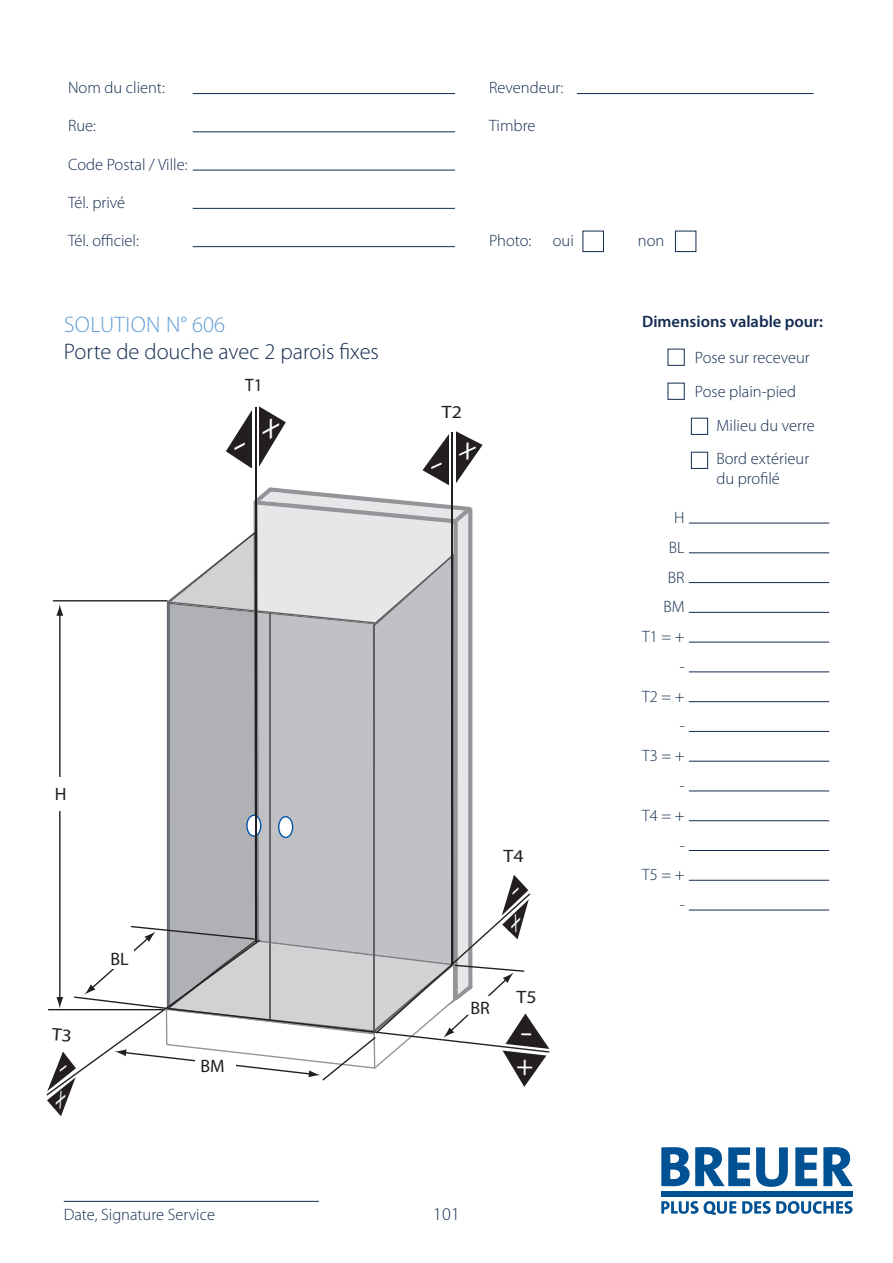
<style>
.page{position:relative;width:893px;height:1263px;background:#fff}
.page>*{position:absolute;margin:0;border:0;box-sizing:border-box;transform-origin:0 0}
.t1{font:300 22.5px "Myriad Pro";color:#142c50}
.t2{font:300 22.5px "Myriad Pro";letter-spacing:.02em;color:#609cd4}
.t3{font:18px "Myriad Pro";color:#231f20}
.t4{font:18px "Myriad Pro";color:#231f20;scale:1.11 1}
.t5{font:300 18px "Myriad Pro";color:#142c50}
.t6{font:18px "Myriad Pro";color:#231f20;scale:.96 1}
.t7{font:300 16.5px/29.7px "Myriad Pro";color:#142c50;text-align:right}
.t8{font:600 16.5px "Myriad Pro";color:#142c50}
</style>
<div class="page">
<hr style="left:193px;top:93px;width:262px;height:1px;background:#142c50">
<hr style="left:193px;top:131px;width:262px;height:1px;background:#142c50">
<hr style="left:193px;top:170px;width:262px;height:1px;background:#142c50">
<hr style="left:193px;top:208px;width:262px;height:1px;background:#142c50">
<hr style="left:193px;top:246px;width:262px;height:1px;background:#142c50">
<hr style="left:64px;top:1201px;width:255px;height:1px;background:#142c50">
<hr style="left:577px;top:93px;width:237px;height:1px;background:#142c50">
<div style="left:583px;top:231px;width:21px;height:21px;border:1px solid #142c50"></div>
<div style="left:675px;top:231px;width:21px;height:21px;border:1px solid #142c50"></div>
<svg style="left:661px;top:1147px;width:192px;height:40px"></svg>
<div style="left:661px;top:1191px;width:192px;height:5px;background:#005294"></div>
<svg style="left:661px;top:1201px;width:192px;height:14px"></svg>
<hr style="left:689px;top:523px;width:140px;height:1px;background:#142c50">
<hr style="left:689px;top:552px;width:140px;height:1px;background:#142c50">
<hr style="left:689px;top:582px;width:140px;height:1px;background:#142c50">
<hr style="left:689px;top:612px;width:140px;height:1px;background:#142c50">
<hr style="left:689px;top:642px;width:140px;height:1px;background:#142c50">
<hr style="left:689px;top:671px;width:140px;height:1px;background:#142c50">
<hr style="left:689px;top:701px;width:140px;height:1px;background:#142c50">
<hr style="left:689px;top:731px;width:140px;height:1px;background:#142c50">
<hr style="left:689px;top:761px;width:140px;height:1px;background:#142c50">
<hr style="left:689px;top:790px;width:140px;height:1px;background:#142c50">
<hr style="left:689px;top:820px;width:140px;height:1px;background:#142c50">
<hr style="left:689px;top:850px;width:140px;height:1px;background:#142c50">
<hr style="left:689px;top:880px;width:140px;height:1px;background:#142c50">
<hr style="left:689px;top:910px;width:140px;height:1px;background:#142c50">
<div style="left:668px;top:349px;width:17px;height:17px;border:1px solid #142c50"></div>
<div style="left:668px;top:383px;width:17px;height:17px;border:1px solid #142c50"></div>
<div style="left:691px;top:418px;width:17px;height:17px;border:1px solid #142c50"></div>
<div style="left:691px;top:452px;width:17px;height:17px;border:1px solid #142c50"></div>
<svg style="left:45px;top:406px;width:505px;height:710px"></svg>
<p class="t7" style="left:68px;top:73px;width:98px">Nom du client:</p>
<p class="t7" style="left:68px;top:111px;width:29px">Rue:</p>
<p class="t7" style="left:68px;top:150px;width:121px">Code Postal / Ville:</p>
<p class="t7" style="left:68px;top:188px;width:59px">Tél. privé</p>
<p class="t7" style="left:68px;top:226px;width:72px">Tél. officiel:</p>
<h1 class="t2" style="left:64px;top:312px;width:163px">SOLUTION N° 606</h1>
<h1 class="t1" style="left:64px;top:339px;width:317px">Porte de douche avec 2 parois fixes</h1>
<p class="t6" style="left:245px;top:374px;width:20px">T1</p>
<p class="t3" style="left:55px;top:783px;width:13px">H</p>
<p class="t3" style="left:111px;top:948px;width:20px">BL</p>
<p class="t3" style="left:201px;top:1054px;width:26px">BM</p>
<p class="t7" style="left:489px;top:73px;width:76px">Revendeur:</p>
<p class="t7" style="left:489px;top:111px;width:48px">Timbre</p>
<p class="t4" style="left:442px;top:401px;width:20px">T2</p>
<p class="t7" style="left:489px;top:226px;width:44px">Photo:</p>
<p class="t7" style="left:553px;top:226px;width:22px">oui</p>
<p class="t7" style="left:638px;top:226px;width:28px">non</p>
<p class="t4" style="left:503px;top:845px;width:20px">T4</p>
<p class="t8" style="left:642px;top:311px;width:182px">Dimensions valable pour:</p>
<p class="t7" style="left:695px;top:343px;width:116px">Pose sur receveur</p>
<p class="t7" style="left:695px;top:377px;width:103px">Pose plain-pied</p>
<p class="t7" style="left:716px;top:411px;width:100px">Milieu du verre</p>
<p class="t7" style="left:716px;top:444px;width:94px">Bord extérieur</p>
<p class="t7" style="left:716px;top:464px;width:65px">du profilé</p>
<p class="t7" style="left:642px;top:503px;width:44px">H<br>BL<br>BR<br>BM<br>T1 = + -<br>T2 = + -<br>T3 = + -<br>T4 = + -<br>T5 = + -</p>
<p class="t3" style="left:470px;top:997px;width:21px">BR</p>
<p class="t4" style="left:516px;top:986px;width:20px">T5</p>
<p class="t7" style="left:64px;top:1199px;width:153px">Date, Signature Service</p>
<p class="t5" style="left:433px;top:1204px;width:28px">101</p>
</div>
